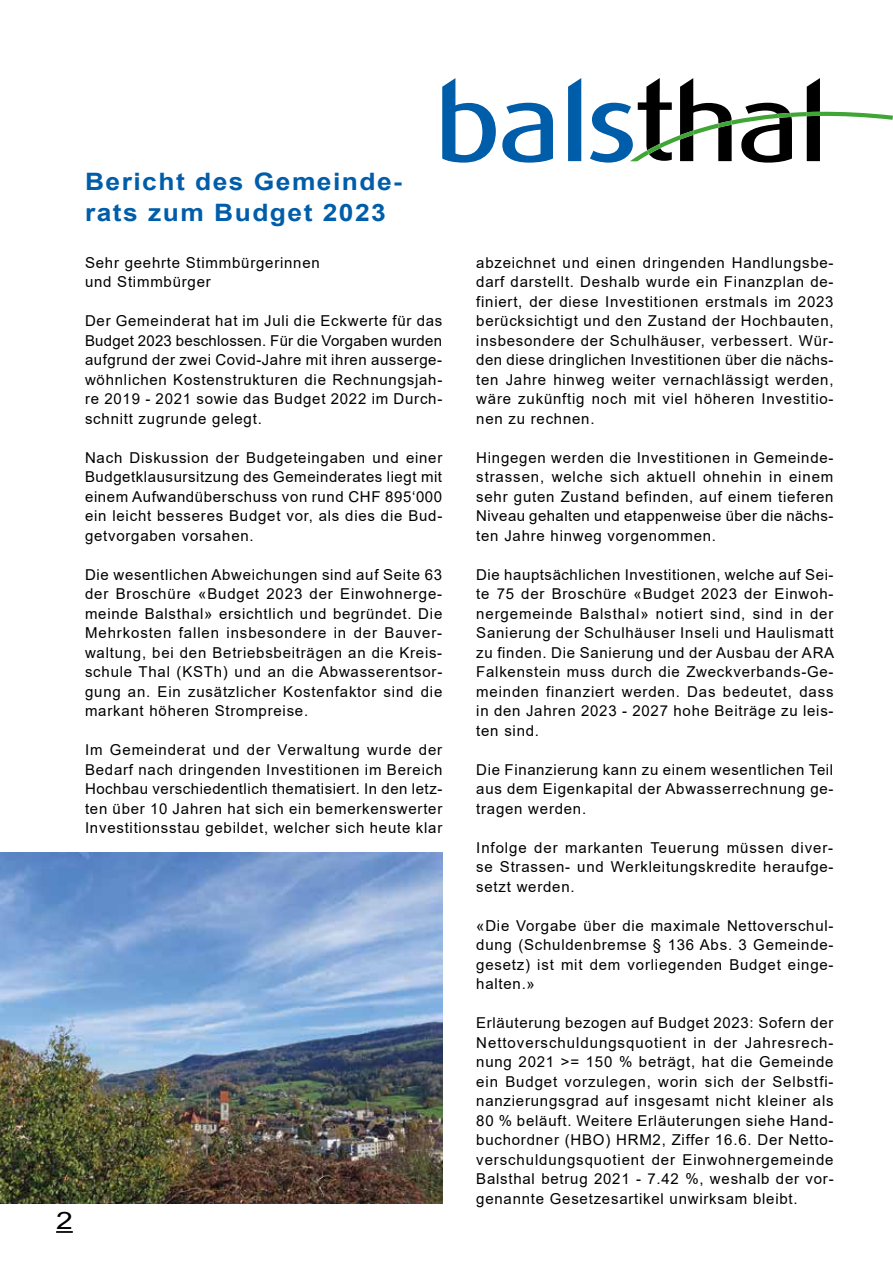
<style>
.page{position:relative;width:893px;height:1263px;background:#fff}
.page>*{position:absolute;margin:0;border:0;box-sizing:border-box;transform-origin:0 0}
.t1{font:700 24px/31.5px "Arial";letter-spacing:.055em;color:#005da9;scale:1.1 1}
.t2{font:24px "Arial";color:#000;scale:1.25 1}
.t3{font:15px/19.5px "Arial";letter-spacing:.05em;color:#000;text-align:justify}
</style>
<div class="page">
<svg style="left:56px;top:1231px;width:17px;height:2px"></svg>
<svg style="left:502px;top:103px;width:51px;height:60px"></svg>
<svg style="left:442px;top:78px;width:54px;height:85px"></svg>
<svg style="left:568px;top:78px;width:13px;height:83px"></svg>
<svg style="left:590px;top:78px;width:303px;height:85px"></svg>
<img style="left:0;top:853px;width:442px;height:350px">
<h1 class="t1" style="left:85px;top:166px;width:290px">Bericht des Gemeinde&shy;rats zum Budget 2023</h1>
<p class="t3" style="left:85px;top:252px;width:236px">Sehr geehrte Stimmbürgerinnen und Stimmbürger</p>
<p class="t3" style="left:85px;top:311px;width:359px">Der Gemeinderat hat im Juli die Eckwerte für das Budget 2023 beschlossen. Für die Vorgaben wurden aufgrund der zwei Covid-Jahre mit ihren ausserge&shy;wöhnlichen Kostenstrukturen die Rechnungsjah&shy;re 2019 - 2021 sowie das Budget 2022 im Durch&shy;schnitt zugrunde gelegt.</p>
<p class="t3" style="left:85px;top:447px;width:359px">Nach Diskussion der Budgeteingaben und einer Budgetklausursitzung des Gemeinderates liegt mit einem Aufwandüberschuss von rund CHF 895‘000 ein leicht besseres Budget vor, als dies die Bud&shy;getvorgaben vorsahen.</p>
<p class="t3" style="left:85px;top:564px;width:359px">Die wesentlichen Abweichungen sind auf Seite 63 der Broschüre «Budget 2023 der Einwohnerge&shy;meinde Balsthal» ersichtlich und begründet. Die Mehrkosten fallen insbesondere in der Bauver&shy;waltung, bei den Betriebsbeiträgen an die Kreis&shy;schule Thal (KSTh) und an die Abwasserentsor&shy;gung an. Ein zusätzlicher Kostenfaktor sind die markant höheren Strompreise.</p>
<p class="t3" style="left:85px;top:740px;width:359px">Im Gemeinderat und der Verwaltung wurde der Bedarf nach dringenden Investitionen im Bereich Hochbau verschiedentlich thematisiert. In den letz&shy;ten über 10 Jahren hat sich ein bemerkenswerter Investitionsstau gebildet, welcher sich heute klar</p>
<h1 class="t2" style="left:56px;top:1204px;width:15px">2</h1>
<p class="t3" style="left:476px;top:252px;width:359px">abzeichnet und einen dringenden Handlungsbe&shy;darf darstellt. Deshalb wurde ein Finanzplan de&shy;finiert, der diese Investitionen erstmals im 2023 berücksichtigt und den Zustand der Hochbauten, insbesondere der Schulhäuser, verbessert. Wür&shy;den diese dringlichen Investitionen über die nächs&shy;ten Jahre hinweg weiter vernachlässigt werden, wäre zukünftig noch mit viel höheren Investitio&shy;nen zu rechnen.</p>
<p class="t3" style="left:476px;top:447px;width:359px">Hingegen werden die Investitionen in Gemeinde&shy;strassen, welche sich aktuell ohnehin in einem sehr guten Zustand befinden, auf einem tieferen Niveau gehalten und etappenweise über die nächs&shy;ten Jahre hinweg vorgenommen.</p>
<p class="t3" style="left:476px;top:564px;width:359px">Die hauptsächlichen Investitionen, welche auf Sei&shy;te 75 der Broschüre «Budget 2023 der Einwoh&shy;nergemeinde Balsthal» notiert sind, sind in der Sanierung der Schulhäuser Inseli und Haulismatt zu finden. Die Sanierung und der Ausbau der ARA Falkenstein muss durch die Zweckverbands-Ge&shy;meinden finanziert werden. Das bedeutet, dass in den Jahren 2023 - 2027 hohe Beiträge zu leis&shy;ten sind.</p>
<p class="t3" style="left:476px;top:759px;width:359px">Die Finanzierung kann zu einem wesentlichen Teil aus dem Eigenkapital der Abwasserrechnung ge&shy;tragen werden.</p>
<p class="t3" style="left:476px;top:837px;width:359px">Infolge der markanten Teuerung müssen diver&shy;se Strassen- und Werkleitungskredite heraufge&shy;setzt werden.</p>
<p class="t3" style="left:476px;top:915px;width:359px">«Die Vorgabe über die maximale Nettoverschul&shy;dung (Schuldenbremse § 136 Abs. 3 Gemeinde&shy;gesetz) ist mit dem vorliegenden Budget einge&shy;halten.»</p>
<p class="t3" style="left:476px;top:1013px;width:359px">Erläuterung bezogen auf Budget 2023: Sofern der Nettoverschuldungsquotient in der Jahresrech&shy;nung 2021 &gt;= 150 % beträgt, hat die Gemeinde ein Budget vorzulegen, worin sich der Selbstfi&shy;nanzierungsgrad auf insgesamt nicht kleiner als 80 % beläuft. Weitere Erläuterungen siehe Hand&shy;buchordner (HBO) HRM2, Ziffer 16.6. Der Netto&shy;verschuldungsquotient der Einwohnergemeinde Balsthal betrug 2021 - 7.42 %, weshalb der vor&shy;genannte Gesetzesartikel unwirksam bleibt.</p>
</div>
